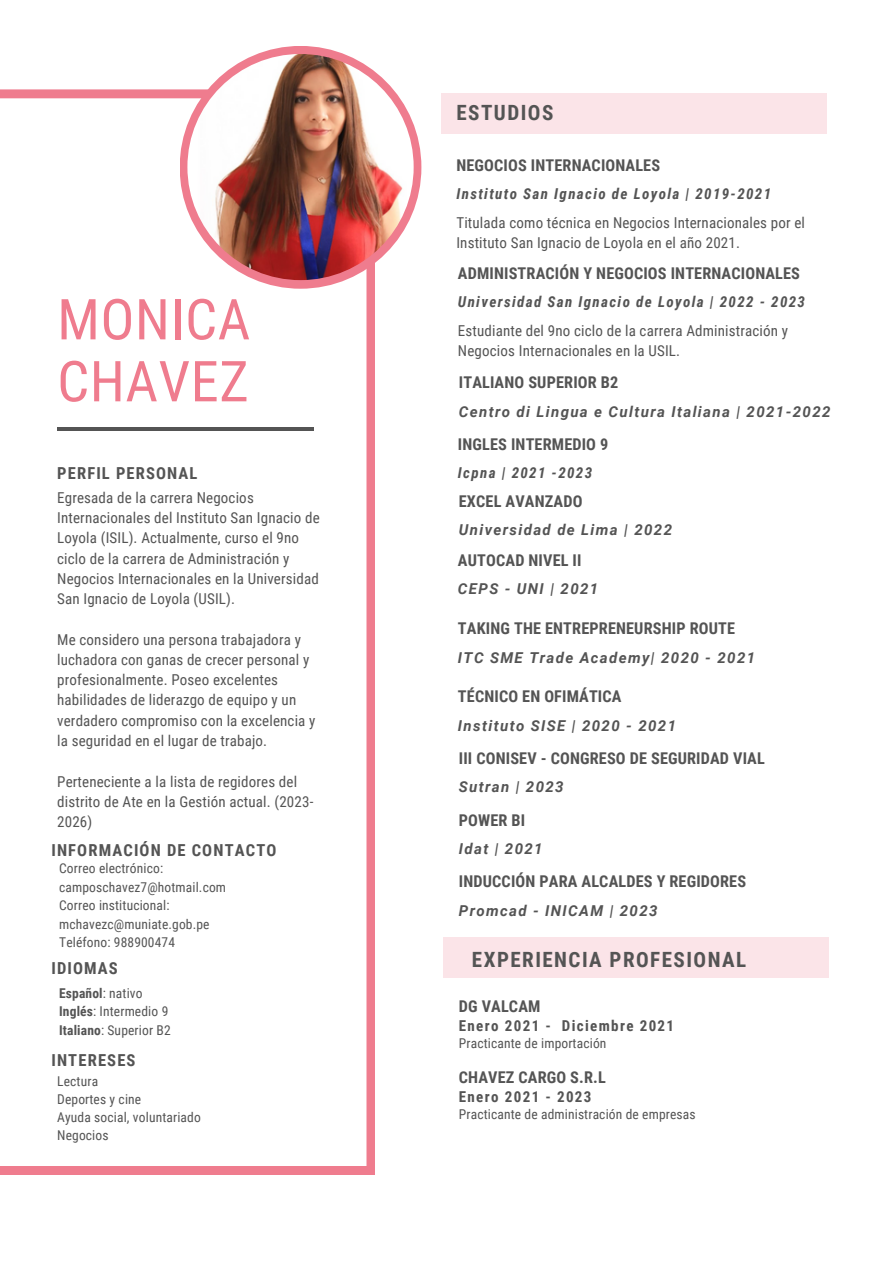
<style>
.page{position:relative;width:894px;height:1264px;background:#fff}
.page>*{position:absolute;margin:0;border:0;box-sizing:border-box;transform-origin:0 0}
.t1{font:56.4px/61.9px "Roboto Condensed";letter-spacing:.01em;color:#ef7c8e}
.t2{font:700 21px "Roboto Condensed";letter-spacing:.07em;color:#545454}
.t3{font:700 16.5px "Roboto Condensed";letter-spacing:.07em;color:#545454}
.t4{font:700 16.2px "Roboto Condensed";letter-spacing:.01em;color:#545454}
.t5{font:15px/20.2px "Roboto Condensed";letter-spacing:.01em;color:#545454}
.t6{font:italic 700 15px "Roboto";letter-spacing:.09em;color:#545454}
.t7{font:italic 700 15px "Roboto Condensed";letter-spacing:.09em;color:#545454}
.t8{font:700 15px "Roboto Condensed";letter-spacing:.09em;color:#545454}
.t9{font:13.5px/18px "Roboto Condensed";letter-spacing:.01em;color:#545454}
.s1{font-weight:700}
</style>
<div class="page">
<div style="left:440px;top:93px;width:386px;height:41px;background:#fbe4e8"></div>
<div style="left:180px;top:46px;width:241px;height:243px;background:#ef7c8e;border-radius:50%"></div>
<svg style="left:0;top:89px;width:375px;height:1086px"></svg>
<hr style="left:57px;top:427px;width:257px;height:4px;background:#545454">
<div style="left:443px;top:937px;width:385px;height:41px;background:#fbe4e8"></div>
<img style="left:187px;top:54px;width:226px;height:226px;border-radius:50%">
<h1 class="t1" style="left:57px;top:289px;width:194px">MONICA<br>CHAVEZ</h1>
<p class="t3" style="left:57px;top:464px;width:142px">PERFIL PERSONAL</p>
<p class="t5" style="left:57px;top:487px;width:264px">Egresada de la carrera Negocios Internacionales del Instituto San Ignacio de Loyola (ISIL). Actualmente, curso el 9no ciclo de la carrera de Administración y Negocios Internacionales en la Universidad San Ignacio de Loyola (USIL).</p>
<p class="t5" style="left:57px;top:629px;width:260px">Me considero una persona trabajadora y luchadora con ganas de crecer personal y profesionalmente. Poseo excelentes habilidades de liderazgo de equipo y un verdadero compromiso con la excelencia y la seguridad en el lugar de trabajo.</p>
<p class="t5" style="left:57px;top:771px;width:257px">Perteneciente a la lista de regidores del distrito de Ate en la Gestión actual. (2023-<br>2026)</p>
<p class="t3" style="left:51px;top:840px;width:226px">INFORMACIÓN DE CONTACTO</p>
<p class="t9" style="left:59px;top:859px;width:168px;line-height:18.6px">Correo electrónico: camposchavez7@hotmail.com<br>Correo institucional: mchavezc@muniate.gob.pe<br>Teléfono: 988900474</p>
<p class="t3" style="left:51px;top:958px;width:68px">IDIOMAS</p>
<p class="t9" style="left:59px;top:984px;width:113px"><span class="s1">Español</span>: nativo<br><span class="s1">Inglés</span>: Intermedio 9<br><span class="s1">Italiano</span>: Superior B2</p>
<p class="t3" style="left:51px;top:1050px;width:86px">INTERESES</p>
<p class="t9" style="left:57px;top:1072px;width:145px">Lectura<br>Deportes y cine<br>Ayuda social, voluntariado<br>Negocios</p>
<h2 class="t2" style="left:456px;top:100px;width:98px">ESTUDIOS</h2>
<p class="t4" style="left:456px;top:156px;width:205px">NEGOCIOS INTERNACIONALES</p>
<p class="t7" style="left:456px;top:185px;width:316px">Instituto San Ignacio de Loyola | 2019-2021</p>
<p class="t5" style="left:456px;top:213px;width:350px">Titulada como técnica en Negocios Internacionales por el<br>Instituto San Ignacio de Loyola en el año 2021.</p>
<p class="t4" style="left:458px;top:264px;width:343px">ADMINISTRACIÓN Y NEGOCIOS INTERNACIONALES</p>
<p class="t7" style="left:458px;top:293px;width:348px">Universidad San Ignacio de Loyola | 2022 - 2023</p>
<p class="t5" style="left:458px;top:321px;width:331px">Estudiante del 9no ciclo de la carrera Administración y<br>Negocios Internacionales en la USIL.</p>
<p class="t4" style="left:458px;top:373px;width:161px">ITALIANO SUPERIOR B2</p>
<p class="t6" style="left:458px;top:403px;width:373px">Centro di Lingua e Cultura Italiana | 2021-2022</p>
<p class="t4" style="left:458px;top:435px;width:152px">INGLES INTERMEDIO 9</p>
<p class="t7" style="left:458px;top:464px;width:136px">Icpna | 2021 -2023</p>
<p class="t4" style="left:458px;top:492px;width:125px">EXCEL AVANZADO</p>
<p class="t6" style="left:458px;top:521px;width:215px">Universidad de Lima | 2022</p>
<p class="t4" style="left:458px;top:551px;width:125px">AUTOCAD NIVEL II</p>
<p class="t6" style="left:458px;top:580px;width:142px">CEPS - UNI | 2021</p>
<p class="t4" style="left:458px;top:619px;width:278px">TAKING THE ENTREPRENEURSHIP ROUTE</p>
<p class="t6" style="left:458px;top:648px;width:298px">ITC SME Trade Academy| 2020 - 2021</p>
<p class="t4" style="left:458px;top:687px;width:165px">TÉCNICO EN OFIMÁTICA</p>
<p class="t6" style="left:458px;top:717px;width:219px">Instituto SISE | 2020 - 2021</p>
<p class="t4" style="left:458px;top:748px;width:307px">III CONISEV - CONGRESO DE SEGURIDAD VIAL</p>
<p class="t6" style="left:458px;top:778px;width:106px">Sutran | 2023</p>
<p class="t4" style="left:458px;top:810px;width:68px">POWER BI</p>
<p class="t6" style="left:458px;top:840px;width:85px">Idat | 2021</p>
<p class="t4" style="left:458px;top:872px;width:289px">INDUCCIÓN PARA ALCALDES Y REGIDORES</p>
<p class="t6" style="left:458px;top:901px;width:200px">Promcad - INICAM | 2023</p>
<h2 class="t2" style="left:472px;top:947px;width:275px">EXPERIENCIA PROFESIONAL</h2>
<p class="t4" style="left:458px;top:997px;width:83px">DG VALCAM</p>
<p class="t9" style="left:458px;top:1034px;width:149px">Practicante de importación</p>
<p class="t8" style="left:458px;top:1016px;width:217px">Enero 2021 - Diciembre 2021</p>
<p class="t4" style="left:458px;top:1068px;width:148px">CHAVEZ CARGO S.R.L</p>
<p class="t9" style="left:458px;top:1105px;width:238px">Practicante de administración de empresas</p>
<p class="t8" style="left:458px;top:1087px;width:134px">Enero 2021 - 2023</p>
</div>
